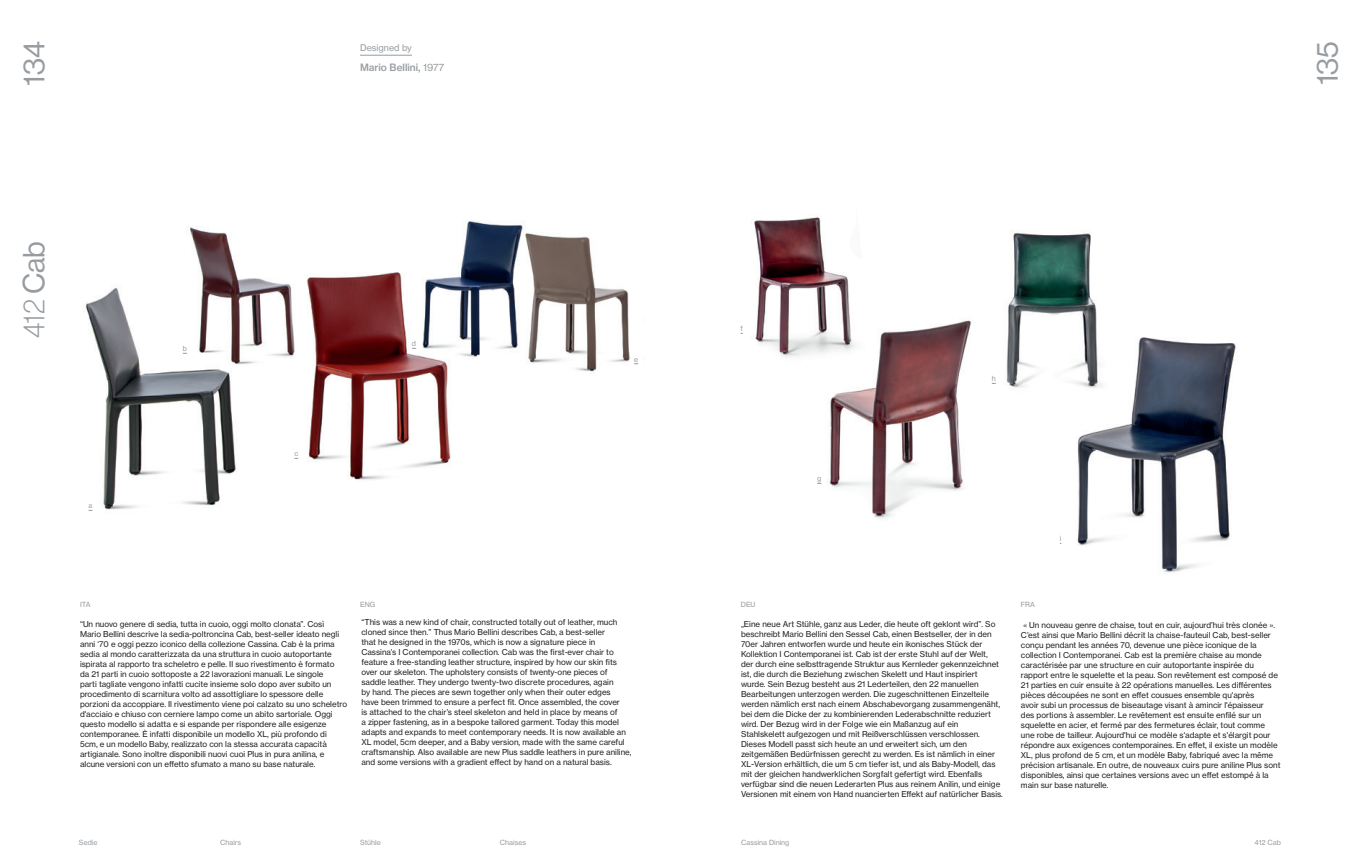
<style>
.page{position:relative;width:1361px;height:865px;background:#fff}
.page>*{position:absolute;margin:0;border:0;box-sizing:border-box;transform-origin:0 0}
.t1{font:100 30px "Haas Grot Disp 35";color:#979ca0}
.t2{font:30px "Haas Grot Disp 55 Roman";color:#979ca0}
.t3{font:500 10px "Haas Grot Text 65";color:#979ca0}
.t4{font:9px "Haas Grot Text 55 Roman";color:#979ca0}
.t5{font:8px/10px "Haas Grot Text 55 Roman";color:#231f20}
.t6{font:7px "Haas Grot Text 55 Roman";color:#979ca0}
.s1{font-family:"Haas Grot Text 55 Roman";font-weight:400}
.s2{font-family:"Haas Grot Disp 55 Roman";font-weight:400}
</style>
<div class="page">
<img style="left:741px;top:217px;width:108px;height:141px">
<img style="left:85px;top:221px;width:554px;height:290px">
<img style="left:810px;top:301px;width:161px;height:218px">
<img style="left:1077px;top:337px;width:159px;height:236px">
<img style="left:991px;top:232px;width:145px;height:175px">
<hr style="left:360px;top:55px;width:52px;height:1px;background:#979ca0">
<h1 class="t2" style="left:17px;top:86px;width:46px;rotate:-90deg">134</h1>
<h1 class="t2" style="left:1310px;top:85px;width:46px;rotate:-90deg">135</h1>
<p class="t4" style="left:360px;top:42px;width:53px">Designed by</p>
<p class="t3" style="left:360px;top:61px;width:86px">Mario Bellini, <span class="s1">1977</span></p>
<h1 class="t1" style="left:17px;top:338px;width:98px;rotate:-90deg">412 <span class="s2">Cab</span></h1>
<p class="t6" style="left:183px;top:344px;width:6px">b</p>
<p class="t6" style="left:412px;top:339px;width:6px">d</p>
<p class="t6" style="left:634px;top:355px;width:6px">e</p>
<p class="t6" style="left:740px;top:324px;width:4px">f</p>
<p class="t6" style="left:992px;top:374px;width:5px">h</p>
<p class="t6" style="left:89px;top:501px;width:5px">a</p>
<p class="t6" style="left:294px;top:449px;width:5px">c</p>
<p class="t6" style="left:817px;top:474px;width:6px">g</p>
<p class="t6" style="left:80px;top:600px;width:12px">ITA</p>
<p class="t6" style="left:360px;top:600px;width:17px">ENG</p>
<p class="t6" style="left:741px;top:600px;width:16px">DEU</p>
<p class="t6" style="left:1021px;top:600px;width:16px">FRA</p>
<p class="t6" style="left:1060px;top:534px;width:3px">i</p>
<p class="t5" style="left:80px;top:619px;width:269px">“Un nuovo genere di sedia, tutta in cuoio, oggi molto clonata”. Così Mario Bellini descrive la sedia-poltroncina Cab, best-seller ideato negli anni ‘70 e oggi pezzo iconico della collezione Cassina. Cab è la prima sedia al mondo caratterizzata da una struttura in cuoio autoportante ispirata al rapporto tra scheletro e pelle. Il suo rivestimento è formato<br>da 21 parti in cuoio sottoposte a 22 lavorazioni manuali. Le singole<br>parti tagliate vengono infatti cucite insieme solo dopo aver subito un procedimento di scarnitura volto ad assottigliare lo spessore delle porzioni da accoppiare. Il rivestimento viene poi calzato su uno scheletro d'acciaio e chiuso con cerniere lampo come un abito sartoriale. Oggi questo modello si adatta e si espande per rispondere alle esigenze contemporanee. È infatti disponibile un modello XL, più profondo di<br>5cm, e un modello Baby, realizzato con la stessa accurata capacità artigianale. Sono inoltre disponibili nuovi cuoi Plus in pura anilina, e alcune versioni con un effetto sfumato a mano su base naturale.</p>
<p class="t5" style="left:361px;top:617px;width:272px">“This was a new kind of chair, constructed totally out of leather, much cloned since then.” Thus Mario Bellini describes Cab, a best-seller<br>that he designed in the 1970s, which is now a signature piece in Cassina’s I Contemporanei collection. Cab was the first-ever chair to feature a free-standing leather structure, inspired by how our skin fits over our skeleton. The upholstery consists of twenty-one pieces of saddle leather. They undergo twenty-two discrete procedures, again<br>by hand. The pieces are sewn together only when their outer edges<br>have been trimmed to ensure a perfect fit. Once assembled, the cover<br>is attached to the chair’s steel skeleton and held in place by means of<br>a zipper fastening, as in a bespoke tailored garment. Today this model adapts and expands to meet contemporary needs. It is now available an XL model, 5cm deeper, and a Baby version, made with the same careful craftsmanship. Also available are new Plus saddle leathers in pure aniline, and some versions with a gradient effect by hand on a natural basis.</p>
<p class="t5" style="left:741px;top:619px;width:263px">„Eine neue Art Stühle, ganz aus Leder, die heute oft geklont wird”. So beschreibt Mario Bellini den Sessel Cab, einen Bestseller, der in den 70er Jahren entworfen wurde und heute ein ikonisches Stück der Kollektion I Contemporanei ist. Cab ist der erste Stuhl auf der Welt,<br>der durch eine selbsttragende Struktur aus Kernleder gekennzeichnet ist, die durch die Beziehung zwischen Skelett und Haut inspiriert wurde. Sein Bezug besteht aus 21 Lederteilen, den 22 manuellen Bearbeitungen unterzogen werden. Die zugeschnittenen Einzelteile werden nämlich erst nach einem Abschabevorgang zusammengenäht, bei dem die Dicke der zu kombinierenden Lederabschnitte reduziert wird. Der Bezug wird in der Folge wie ein Maßanzug auf ein Stahlskelett aufgezogen und mit Reißverschlüssen verschlossen.<br>Dieses Modell passt sich heute an und erweitert sich, um den zeitgemäßen Bedürfnissen gerecht zu werden. Es ist nämlich in einer XL-Version erhältlich, die um 5 cm tiefer ist, und als Baby-Modell, das mit der gleichen handwerklichen Sorgfalt gefertigt wird. Ebenfalls verfügbar sind die neuen Lederarten Plus aus reinem Anilin, und einige Versionen mit einem von Hand nuancierten Effekt auf natürlicher Basis.</p>
<p class="t5" style="left:1021px;top:620px;width:261px">« Un nouveau genre de chaise, tout en cuir, aujourd’hui très clonée ».<br>C’est ainsi que Mario Bellini décrit la chaise-fauteuil Cab, best-seller conçu pendant les années 70, devenue une pièce iconique de la collection I Contemporanei. Cab est la première chaise au monde caractérisée par une structure en cuir autoportante inspirée du rapport entre le squelette et la peau. Son revêtement est composé de 21 parties en cuir ensuite à 22 opérations manuelles. Les différentes pièces découpées ne sont en effet cousues ensemble qu'après<br>avoir subi un processus de biseautage visant à amincir l'épaisseur<br>des portions à assembler. Le revêtement est ensuite enfilé sur un squelette en acier, et fermé par des fermetures éclair, tout comme une robe de tailleur. Aujourd'hui ce modèle s'adapte et s'élargit pour répondre aux exigences contemporaines. En effet, il existe un modèle XL, plus profond de 5 cm, et un modèle Baby, fabriqué avec la même précision artisanale. En outre, de nouveaux cuirs pure aniline Plus sont disponibles, ainsi que certaines versions avec un effet estompé à la main sur base naturelle.</p>
<p class="t6" style="left:79px;top:837px;width:20px">Sedie</p>
<p class="t6" style="left:220px;top:837px;width:23px">Chairs</p>
<p class="t6" style="left:360px;top:837px;width:22px">Stühle</p>
<p class="t6" style="left:500px;top:837px;width:28px">Chaises</p>
<p class="t6" style="left:741px;top:838px;width:50px">Cassina Dining</p>
<p class="t6" style="left:1254px;top:838px;width:28px">412 Cab</p>
</div>
